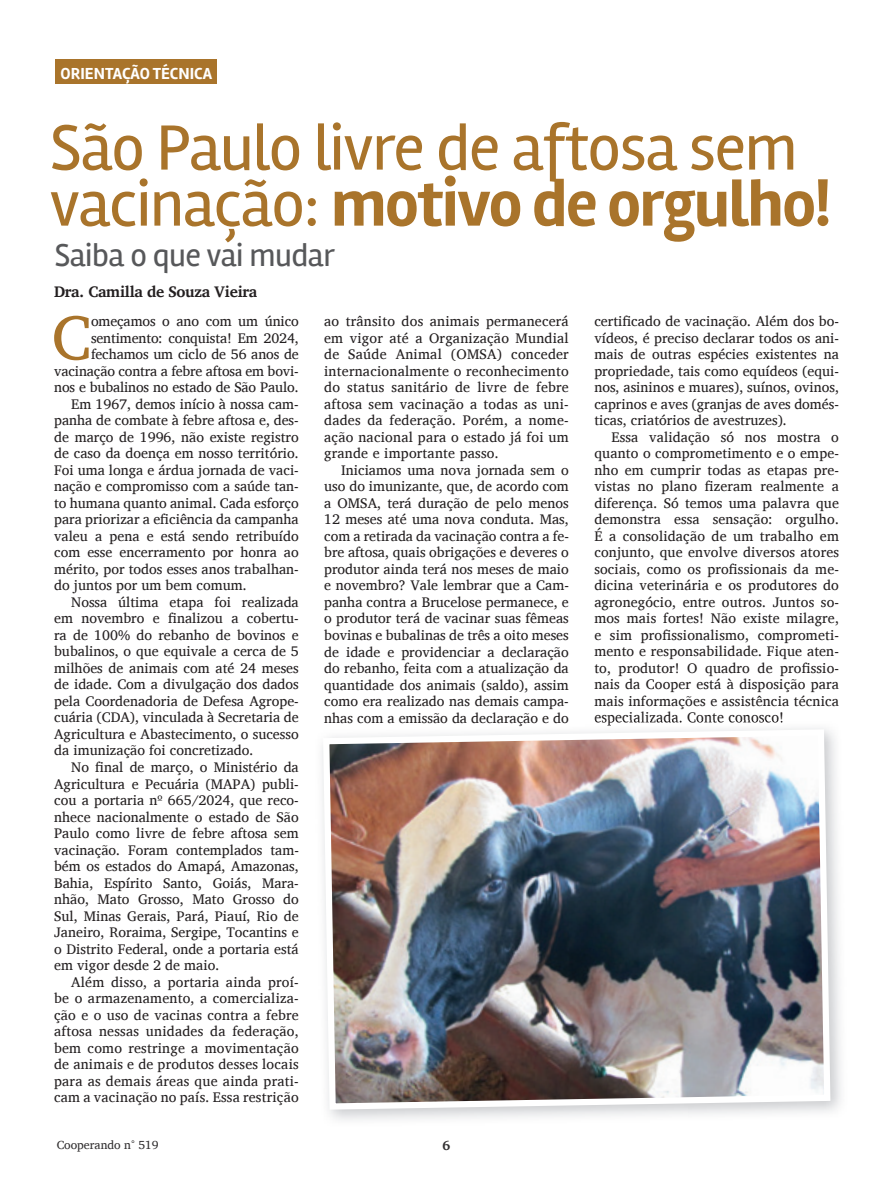
<style>
.page{position:relative;width:893px;height:1191px;background:#fff}
.page>*{position:absolute;margin:0;border:0;box-sizing:border-box;transform-origin:0 0}
.t1{font:66px/55.9px "Rambla";letter-spacing:-.02em;color:#a9742b}
.t2{font:63.45px "Charis SIL";color:#a9742b}
.t3{font:32.7px "Rambla";letter-spacing:-.015em;color:#57585a}
.t4{font:700 16.5px "Rambla";color:#fff}
.t5{font:700 15.6px "Charis SIL";letter-spacing:-.02em;color:#231f20}
.t6{font:14.25px/16.5px "Charis SIL";color:#231f20;text-align:justify}
.t7{font:700 13.5px "Charis SIL";color:#312f30}
.t8{font:12px "Charis SIL";color:#312f30}
.s1{font-weight:700}
</style>
<div class="page">
<img style="left:595px;top:720px;width:187px;height:5px">
<img style="left:320px;top:726px;width:514px;height:386px">
<div style="left:55px;top:60px;width:162px;height:24px;background:#a9742b"></div>
<p class="t4" style="left:61px;top:64px;width:153px">ORIENTAÇÃO TÉCNICA</p>
<h1 class="t1" style="left:50px;top:119px;width:783px">São Paulo livre de aftosa sem vacinação: <span class="s1">motivo de orgulho!</span></h1>
<h3 class="t3" style="left:54px;top:236px;width:282px">Saiba o que vai mudar</h3>
<p class="t5" style="left:54px;top:283px;width:205px">Dra. Camilla de Souza Vieira</p>
<h2 class="t2" style="left:52px;top:300px;width:41px">C</h2>
<p class="t6" style="left:91px;top:313px;width:209px">omeçamos o ano com um único</p>
<p class="t6" style="left:91px;top:329px;width:209px">sentimento: conquista! Em 2024,</p>
<p class="t6" style="left:91px;top:346px;width:209px">fechamos um ciclo de 56 anos de</p>
<p class="t6" style="left:54px;top:362px;width:246px">vacinação contra a febre aftosa em bovi-</p>
<p class="t6" style="left:54px;top:379px;width:246px">nos e bubalinos no estado de São Paulo.</p>
<p class="t6" style="left:71px;top:396px;width:229px">Em 1967, demos início à nossa cam-</p>
<p class="t6" style="left:54px;top:412px;width:246px">panha de combate à febre aftosa e, des-</p>
<p class="t6" style="left:54px;top:429px;width:246px">de março de 1996, não existe registro</p>
<p class="t6" style="left:54px;top:445px;width:246px">de caso da doença em nosso território.</p>
<p class="t6" style="left:54px;top:462px;width:246px">Foi uma longa e árdua jornada de vaci-</p>
<p class="t6" style="left:54px;top:478px;width:246px">nação e compromisso com a saúde tan-</p>
<p class="t6" style="left:54px;top:495px;width:246px">to humana quanto animal. Cada esforço</p>
<p class="t6" style="left:54px;top:511px;width:246px">para priorizar a eficiência da campanha</p>
<p class="t6" style="left:54px;top:528px;width:246px">valeu a pena e está sendo retribuído</p>
<p class="t6" style="left:54px;top:544px;width:246px">com esse encerramento por honra ao</p>
<p class="t6" style="left:54px;top:561px;width:246px">mérito, por todos esses anos trabalhan-</p>
<p class="t6" style="left:54px;top:577px;width:194px">do juntos por um bem comum.</p>
<p class="t6" style="left:71px;top:594px;width:229px">Nossa última etapa foi realizada</p>
<p class="t6" style="left:54px;top:610px;width:246px">em novembro e finalizou a cobertu-</p>
<p class="t6" style="left:54px;top:627px;width:246px">ra de 100% do rebanho de bovinos e</p>
<p class="t6" style="left:54px;top:643px;width:246px">bubalinos, o que equivale a cerca de 5</p>
<p class="t6" style="left:54px;top:660px;width:246px">milhões de animais com até 24 meses</p>
<p class="t6" style="left:54px;top:676px;width:246px">de idade. Com a divulgação dos dados</p>
<p class="t6" style="left:54px;top:693px;width:246px">pela Coordenadoria de Defesa Agrope-</p>
<p class="t6" style="left:54px;top:709px;width:246px">cuária (CDA), vinculada à Secretaria de</p>
<p class="t6" style="left:54px;top:726px;width:246px">Agricultura e Abastecimento, o sucesso</p>
<p class="t6" style="left:54px;top:742px;width:201px">da imunização foi concretizado.</p>
<p class="t6" style="left:71px;top:759px;width:229px">No final de março, o Ministério da</p>
<p class="t6" style="left:54px;top:775px;width:246px">Agricultura e Pecuária (MAPA) publi-</p>
<p class="t6" style="left:54px;top:792px;width:246px">cou a portaria nº 665/2024, que reco-</p>
<p class="t6" style="left:54px;top:808px;width:246px">nhece nacionalmente o estado de São</p>
<p class="t6" style="left:54px;top:825px;width:246px">Paulo como livre de febre aftosa sem</p>
<p class="t6" style="left:54px;top:841px;width:246px">vacinação. Foram contemplados tam-</p>
<p class="t6" style="left:54px;top:858px;width:246px">bém os estados do Amapá, Amazonas,</p>
<p class="t6" style="left:54px;top:874px;width:246px">Bahia, Espírito Santo, Goiás, Mara-</p>
<p class="t6" style="left:54px;top:891px;width:246px">nhão, Mato Grosso, Mato Grosso do</p>
<p class="t6" style="left:54px;top:907px;width:246px">Sul, Minas Gerais, Pará, Piauí, Rio de</p>
<p class="t6" style="left:54px;top:924px;width:246px">Janeiro, Roraima, Sergipe, Tocantins e</p>
<p class="t6" style="left:54px;top:940px;width:246px">o Distrito Federal, onde a portaria está</p>
<p class="t6" style="left:54px;top:957px;width:167px">em vigor desde 2 de maio.</p>
<p class="t6" style="left:71px;top:973px;width:229px">Além disso, a portaria ainda proí-</p>
<p class="t6" style="left:54px;top:990px;width:246px">be o armazenamento, a comercializa-</p>
<p class="t6" style="left:54px;top:1006px;width:246px">ção e o uso de vacinas contra a febre</p>
<p class="t6" style="left:54px;top:1023px;width:246px">aftosa nessas unidades da federação,</p>
<p class="t6" style="left:54px;top:1039px;width:246px">bem como restringe a movimentação</p>
<p class="t6" style="left:54px;top:1056px;width:246px">de animais e de produtos desses locais</p>
<p class="t6" style="left:54px;top:1072px;width:246px">para as demais áreas que ainda prati-</p>
<p class="t6" style="left:54px;top:1089px;width:246px">cam a vacinação no país. Essa restrição</p>
<p class="t6" style="left:324px;top:313px;width:246px">ao trânsito dos animais permanecerá em vigor até a Organização Mundial de Saúde Animal (OMSA) conceder internacionalmente o reconhecimento do status sanitário de livre de febre aftosa sem vacinação a todas as uni&shy;dades da federação. Porém, a nome&shy;ação nacional para o estado já foi um grande e importante passo.</p>
<p class="t6" style="left:324px;top:462px;width:246px;text-indent:17px">Iniciamos uma nova jornada sem o uso do imunizante, que, de acordo com a OMSA, terá duração de pelo menos 12 meses até uma nova conduta. Mas, com a retirada da vacinação contra a fe&shy;bre aftosa, quais obrigações e deveres o produtor ainda terá nos meses de maio e novembro? Vale lembrar que a Cam&shy;panha contra a Brucelose permanece, e o produtor terá de vacinar suas fêmeas bovinas e bubalinas de três a oito meses de idade e providenciar a declaração do rebanho, feita com a atualização da quantidade dos animais (saldo), assim como era realizado nas demais campa&shy;nhas com a emissão da declaração e do</p>
<p class="t8" style="left:57px;top:1138px;width:104px">Cooperando n° 519</p>
<p class="t7" style="left:442px;top:1137px;width:9px">6</p>
<p class="t6" style="left:594px;top:313px;width:246px">certificado de vacinação. Além dos bo&shy;vídeos, é preciso declarar todos os ani&shy;mais de outras espécies existentes na propriedade, tais como equídeos (equi&shy;nos, asininos e muares), suínos, ovinos, caprinos e aves (granjas de aves domés&shy;ticas, criatórios de avestruzes).</p>
<p class="t6" style="left:594px;top:429px;width:246px;text-indent:17px">Essa validação só nos mostra o quanto o comprometimento e o empe&shy;nho em cumprir todas as etapas pre&shy;vistas no plano fizeram realmente a diferença. Só temos uma palavra que demonstra essa sensação: orgulho.<br>É a consolidação de um trabalho em conjunto, que envolve diversos atores sociais, como os profissionais da me&shy;dicina veterinária e os produtores do agronegócio, entre outros. Juntos so&shy;mos mais fortes! Não existe milagre, e sim profissionalismo, comprometi&shy;mento e responsabilidade. Fique aten&shy;to, produtor! O quadro de profissio&shy;nais da Cooper está à disposição para mais informações e assistência técnica especializada. Conte conosco!</p>
</div>
